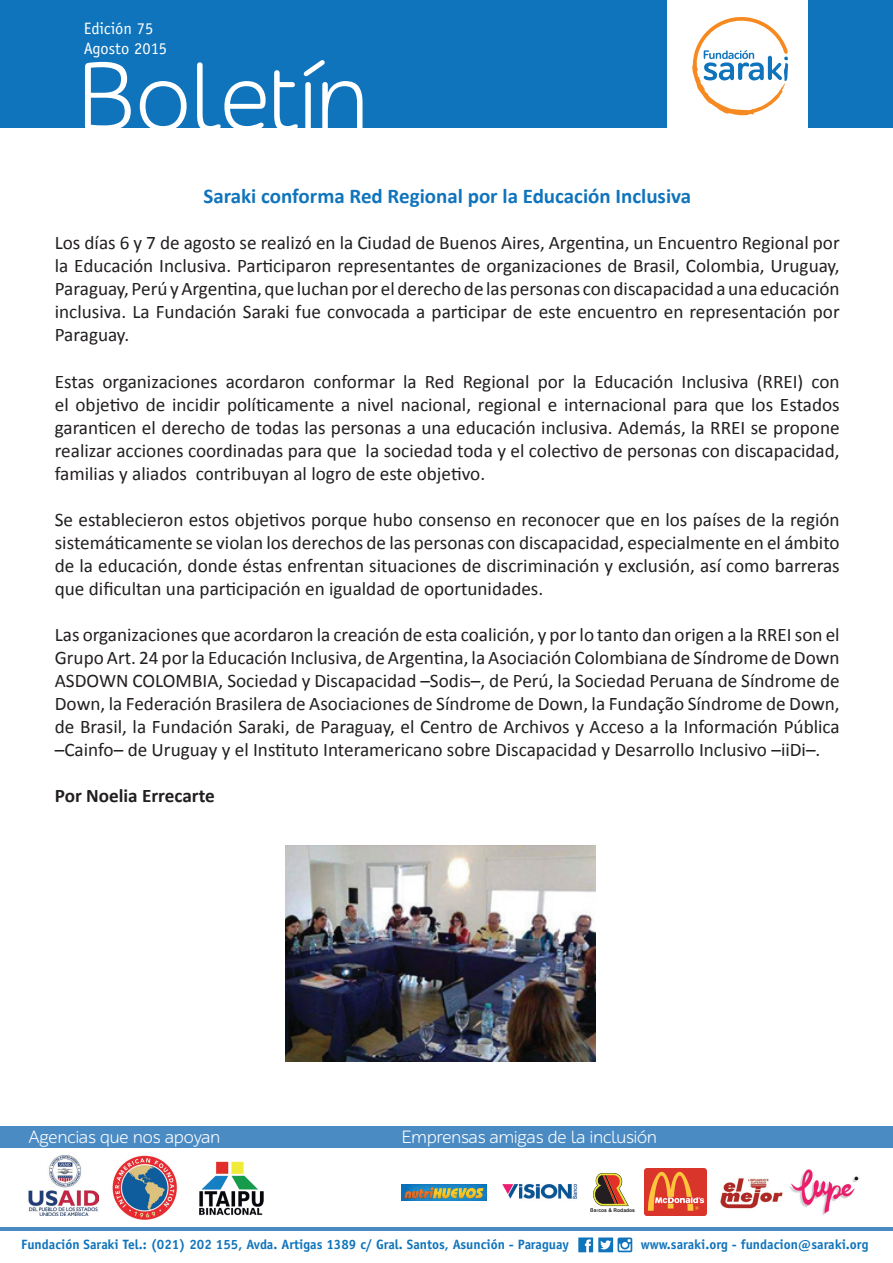
<style>
.page{position:relative;width:893px;height:1263px;background:#fff}
.page>*{position:absolute;margin:0;border:0;box-sizing:border-box;transform-origin:0 0}
.t1{font:98.25px "ALS Schlangesans";color:#fff}
.t2{font:700 21px "Calibri";color:#1074bc}
.t3{font:19.2px/23.1px "Calibri";color:#231f20;text-align:justify}
.t4{font:700 19.2px "Calibri";color:#231f20}
.t5{font:18px "ALS Schlangesans";color:#fff}
.t6{font:16.5px/19.8px "Officina Sans Std";color:#fff}
.t7{font:700 13.5px "Officina Sans Std";color:#1074bc}
.t8{font:700 5.1px "Arial";color:#231f20}
</style>
<div class="page">
<div style="left:0;top:0;width:666px;height:128px;background:#1074bc"></div>
<div style="left:809px;top:0;width:84px;height:128px;background:#1074bc"></div>
<svg style="left:692px;top:17px;width:96px;height:99px"></svg>
<div style="left:0;top:1126px;width:893px;height:22px;background:#4b8bc4"></div>
<svg style="left:578px;top:1237px;width:54px;height:15px"></svg>
<img style="left:28px;top:1156px;width:71px;height:60px">
<img style="left:112px;top:1155px;width:65px;height:65px">
<img style="left:199px;top:1161px;width:65px;height:55px">
<hr style="left:1px;top:1228px;width:892px;height:3px;background:#4b8bc4">
<img style="left:720px;top:1178px;width:63px;height:31px">
<img style="left:481px;top:1184px;width:97px;height:17px">
<svg style="left:590px;top:1173px;width:39px;height:39px"></svg>
<img style="left:402px;top:1184px;width:84px;height:16px">
<img style="left:645px;top:1169px;width:62px;height:47px">
<img style="left:789px;top:1169px;width:70px;height:46px">
<img style="left:285px;top:845px;width:310px;height:217px">
<p class="t6" style="left:84px;top:19px;width:85px">Edición 75<br>Agosto 2015</p>
<h1 class="t1" style="left:77px;top:42px;width:293px">Boletín</h1>
<p class="t2" style="left:203px;top:181px;width:489px">Saraki conforma Red Regional por la Educación Inclusiva</p>
<p class="t3" style="left:55px;top:231px;width:786px">Los días 6 y 7 de agosto se realizó en la Ciudad de Buenos Aires, Argentina, un Encuentro Regional por la Educación Inclusiva. Participaron representantes de organizaciones de Brasil, Colombia, Uruguay, Paraguay, Perú y Argentina, que luchan por el derecho de las personas con discapacidad a una educación inclusiva. La Fundación Saraki fue convocada a participar de este encuentro en representación por Paraguay.</p>
<p class="t3" style="left:55px;top:369px;width:786px">Estas organizaciones acordaron conformar la Red Regional por la Educación Inclusiva (RREI) con el objetivo de incidir políticamente a nivel nacional, regional e internacional para que los Estados garanticen el derecho de todas las personas a una educación inclusiva. Además, la RREI se propone realizar acciones coordinadas para que la sociedad toda y el colectivo de personas con discapacidad, familias y aliados contribuyan al logro de este objetivo.</p>
<p class="t3" style="left:55px;top:507px;width:786px">Se establecieron estos objetivos porque hubo consenso en reconocer que en los países de la región sistemáticamente se violan los derechos de las personas con discapacidad, especialmente en el ámbito de la educación, donde éstas enfrentan situaciones de discriminación y exclusión, así como barreras que dificultan una participación en igualdad de oportunidades.</p>
<p class="t3" style="left:55px;top:623px;width:786px">Las organizaciones que acordaron la creación de esta coalición, y por lo tanto dan origen a la RREI son el Grupo Art. 24 por la Educación Inclusiva, de Argentina, la Asociación Colombiana de Síndrome de Down ASDOWN COLOMBIA, Sociedad y Discapacidad –Sodis–, de Perú, la Sociedad Peruana de Síndrome de Down, la Federación Brasilera de Asociaciones de Síndrome de Down, la Fundação Síndrome de Down, de Brasil, la Fundación Saraki, de Paraguay, el Centro de Archivos y Acceso a la Información Pública –Cainfo– de Uruguay y el Instituto Interamericano sobre Discapacidad y Desarrollo Inclusivo –iiDi–.</p>
<p class="t4" style="left:55px;top:782px;width:162px">Por Noelia Errecarte</p>
<p class="t5" style="left:29px;top:1127px;width:193px">Agencias que nos apoyan</p>
<p class="t5" style="left:402px;top:1127px;width:257px">Emprensas amigas de la inclusión</p>
<p class="t8" style="left:590px;top:1206px;width:47px">Barcos &amp; Rodados</p>
<p class="t7" style="left:21px;top:1236px;width:549px">Fundación Saraki Tel.: (021) 202 155, Avda. Artigas 1389 c/ Gral. Santos, Asunción - Paraguay</p>
<p class="t7" style="left:641px;top:1236px;width:229px">www.saraki.org - fundacion@saraki.org</p>
</div>
